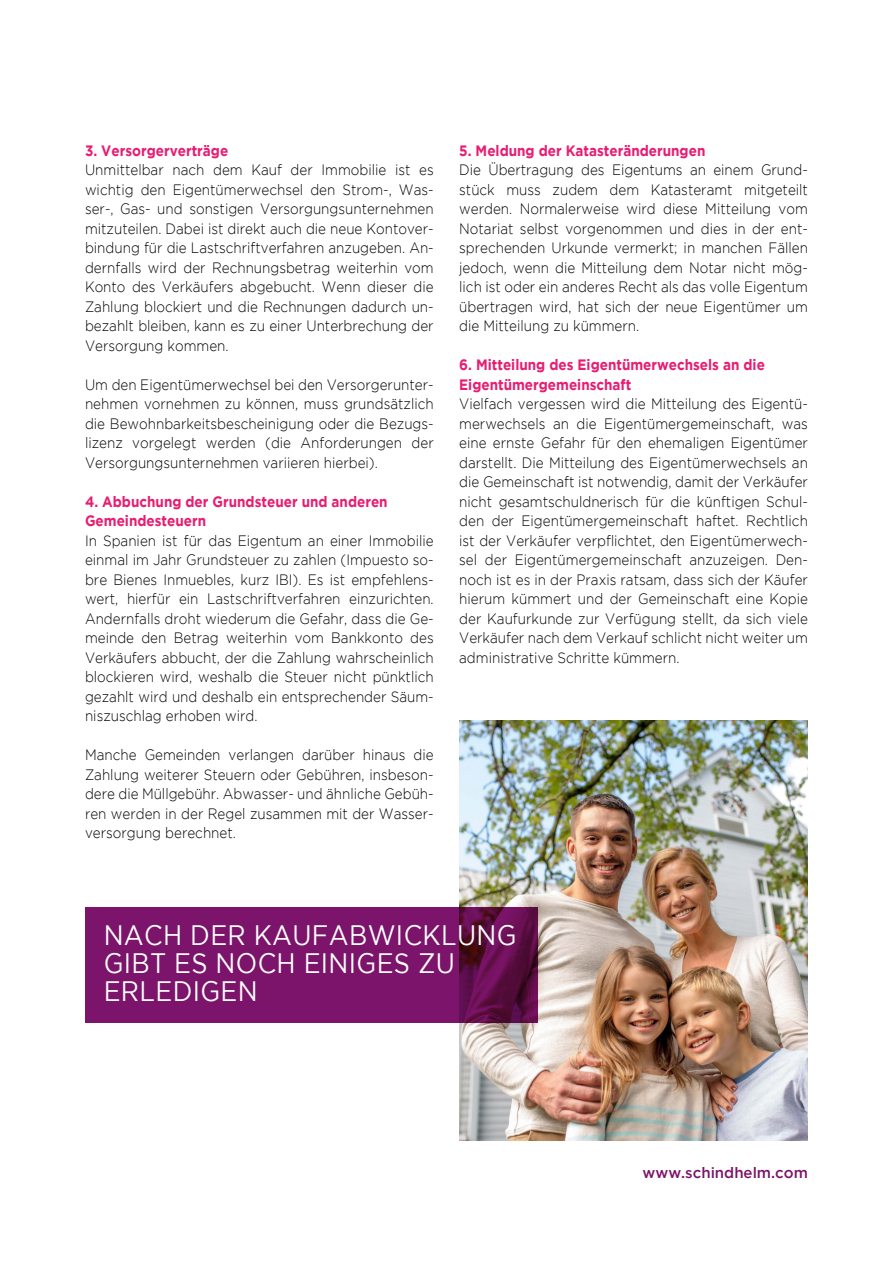
<style>
.page{position:relative;width:893px;height:1263px;background:#fff}
.page>*{position:absolute;margin:0;border:0;box-sizing:border-box;transform-origin:0 0}
.t1{font:28.05px/28px "Gotham";letter-spacing:.015em;color:#fff;scale:.9 1}
.t2{font:300 15px/19.5px "Gotham";color:#000;text-align:justify;scale:.9 1}
.t3{font:700 15px/19.5px "Gotham";color:#e71d72;scale:.9 1}
.t4{font:500 15px "Gotham";color:#7b146a}
</style>
<div class="page">
<img style="left:459px;top:720px;width:349px;height:420px">
<div style="left:85px;top:907px;width:453px;height:116px;background:#7b146a"></div>
<p class="t3" style="left:85px;top:140px;width:161px">3. Versorgerverträge</p>
<p class="t2" style="left:85px;top:160px;width:389px">Unmittelbar nach dem Kauf der Immobilie ist es wichtig den Eigentümerwechsel den Strom-, Was&shy;ser-, Gas- und sonstigen Versorgungsunternehmen mitzuteilen. Dabei ist direkt auch die neue Kontover&shy;bindung für die Lastschriftverfahren anzugeben. An&shy;dernfalls wird der Rechnungsbetrag weiterhin vom Konto des Verkäufers abgebucht. Wenn dieser die Zahlung blockiert und die Rechnungen dadurch un&shy;bezahlt bleiben, kann es zu einer Unterbrechung der Versorgung kommen.</p>
<p class="t2" style="left:85px;top:374px;width:389px">Um den Eigentümerwechsel bei den Versorgerunter&shy;nehmen vornehmen zu können, muss grundsätzlich die Bewohnbarkeitsbescheinigung oder die Bezugs&shy;lizenz vorgelegt werden (die Anforderungen der Versorgungsunternehmen variieren hierbei).</p>
<p class="t3" style="left:85px;top:491px;width:338px">4. Abbuchung der Grundsteuer und anderen<br>Gemeindesteuern</p>
<p class="t2" style="left:85px;top:530px;width:389px">In Spanien ist für das Eigentum an einer Immobilie einmal im Jahr Grundsteuer zu zahlen (Impuesto so&shy;bre Bienes Inmuebles, kurz IBI). Es ist empfehlens&shy;wert, hierfür ein Lastschriftverfahren einzurichten.<br>Andernfalls droht wiederum die Gefahr, dass die Ge&shy;meinde den Betrag weiterhin vom Bankkonto des Verkäufers abbucht, der die Zahlung wahrscheinlich blockieren wird, weshalb die Steuer nicht pünktlich gezahlt wird und deshalb ein entsprechender Säum&shy;niszuschlag erhoben wird.</p>
<p class="t2" style="left:85px;top:745px;width:389px">Manche Gemeinden verlangen darüber hinaus die Zahlung weiterer Steuern oder Gebühren, insbeson&shy;dere die Müllgebühr. Abwasser- und ähnliche Gebüh&shy;ren werden in der Regel zusammen mit der Wasser&shy;versorgung berechnet.</p>
<p class="t3" style="left:459px;top:140px;width:275px">5. Meldung der Katasteränderungen</p>
<p class="t2" style="left:459px;top:160px;width:389px">Die Übertragung des Eigentums an einem Grund&shy;stück muss zudem dem Katasteramt mitgeteilt werden. Normalerweise wird diese Mitteilung vom Notariat selbst vorgenommen und dies in der ent&shy;sprechenden Urkunde vermerkt; in manchen Fällen jedoch, wenn die Mitteilung dem Notar nicht mög&shy;lich ist oder ein anderes Recht als das volle Eigentum übertragen wird, hat sich der neue Eigentümer um die Mitteilung zu kümmern.</p>
<p class="t3" style="left:459px;top:355px;width:341px">6. Mitteilung des Eigentümerwechsels an die<br>Eigentümergemeinschaft</p>
<p class="t2" style="left:459px;top:394px;width:389px">Vielfach vergessen wird die Mitteilung des Eigentü&shy;merwechsels an die Eigentümergemeinschaft, was eine ernste Gefahr für den ehemaligen Eigentümer darstellt. Die Mitteilung des Eigentümerwechsels an die Gemeinschaft ist notwendig, damit der Verkäufer nicht gesamtschuldnerisch für die künftigen Schul&shy;den der Eigentümergemeinschaft haftet. Rechtlich ist der Verkäufer verpflichtet, den Eigentümerwech&shy;sel der Eigentümergemeinschaft anzuzeigen. Den&shy;noch ist es in der Praxis ratsam, dass sich der Käufer hierum kümmert und der Gemeinschaft eine Kopie der Kaufurkunde zur Verfügung stellt, da sich viele Verkäufer nach dem Verkauf schlicht nicht weiter um administrative Schritte kümmern.</p>
<h1 class="t1" style="left:104px;top:921px;width:460px">NACH DER KAUFABWICKLUNG<br>GIBT ES NOCH EINIGES ZU<br>ERLEDIGEN</h1>
<p class="t4" style="left:642px;top:1164px;width:167px">www.schindhelm.com</p>
</div>
